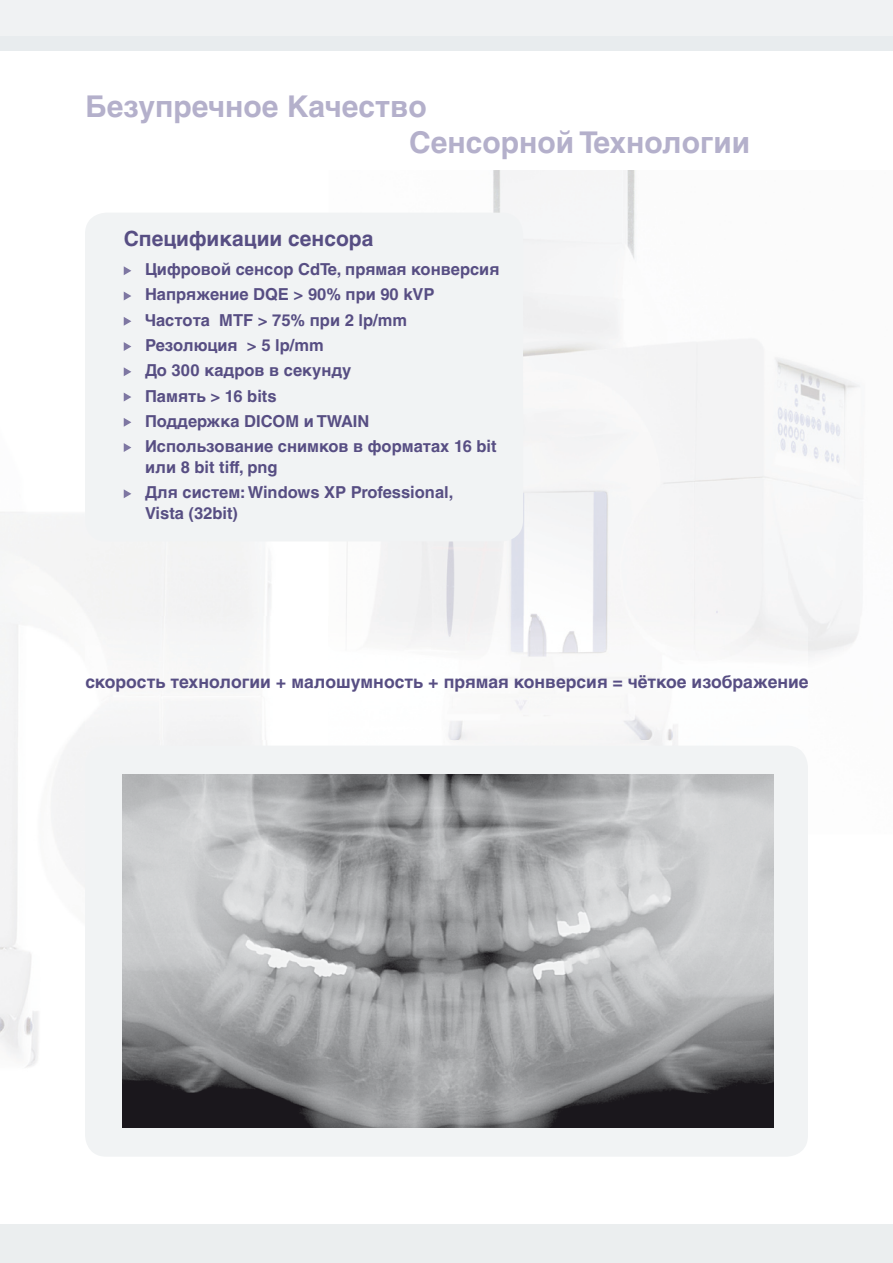
<style>
.page{position:relative;width:893px;height:1263px;background:#fff}
.page>*{position:absolute;margin:0;border:0;box-sizing:border-box;transform-origin:0 0}
.t1{font:700 30px/36px "Helvetica Cyr";color:#b4b0cb}
.t2{font:700 21px "Helvetica Cyr";color:#574e83}
.t3{font:700 17.55px "Helvetica Cyr";color:#574e83}
.t4{font:700 16.5px/25.2px "Helvetica Cyr";color:#574e83}
</style>
<div class="page">
<div style="left:372px;top:170px;width:414px;height:447px;background:#f5f5f6"></div>
<img style="left:786px;top:359px;width:77px;height:397px">
<div style="left:449px;top:739px;width:338px;height:7px;background:#f6f6f6"></div>
<img style="left:0;top:617px;width:103px;height:608px">
<img style="left:329px;top:541px;width:34px;height:205px">
<div style="left:85px;top:213px;width:438px;height:328px;background:#f1f3f4;border-radius:21px"></div>
<img style="left:85px;top:617px;width:723px;height:122px">
<div style="left:85px;top:746px;width:723px;height:411px;background:#f1f3f4;border-radius:21px"></div>
<img style="left:122px;top:775px;width:652px;height:352px">
<div style="left:0;top:1225px;width:893px;height:38px;background:#ebeeef"></div>
<div style="left:0;top:9px;width:893px;height:42px;background:#e8ecee"></div>
<div style="left:0;top:0;width:893px;height:35px;background:#f0f2f3"></div>
<svg style="left:124px;top:266px;width:7px;height:9px"></svg>
<svg style="left:124px;top:292px;width:7px;height:8px"></svg>
<svg style="left:124px;top:317px;width:7px;height:9px"></svg>
<svg style="left:124px;top:342px;width:7px;height:9px"></svg>
<svg style="left:124px;top:367px;width:7px;height:9px"></svg>
<svg style="left:124px;top:393px;width:7px;height:8px"></svg>
<svg style="left:124px;top:418px;width:7px;height:9px"></svg>
<svg style="left:124px;top:443px;width:7px;height:9px"></svg>
<svg style="left:124px;top:489px;width:7px;height:9px"></svg>
<h1 class="t1" style="left:409px;top:88px;width:343px;text-indent:-324px">Безупречное Качество<br>Сенсорной Технологии</h1>
<p class="t2" style="left:124px;top:226px;width:251px">Спецификации сенсора</p>
<p class="t4" style="left:145px;top:257px;width:356px">Цифровой сенсор CdTe, прямая конверсия<br>Напряжение DQE &gt; 90% при 90 kVP<br>Частота MTF &gt; 75% при 2 lp/mm<br>Резолюция &gt; 5 lp/mm<br>До 300 кадров в секунду<br>Память &gt; 16 bits<br>Поддержка DICOM и TWAIN<br>Использование снимков в форматах 16 bit</p>
<p class="t4" style="left:145px;top:455px;width:310px">или 8 bit tiff, png<br>Для систем: Windows XP Professional,</p>
<p class="t4" style="left:145px;top:501px;width:95px">Vista (32bit)</p>
<p class="t3" style="left:85px;top:672px;width:725px">скорость технологии + малошумность + прямая конверсия = чёткое изображение</p>
</div>
